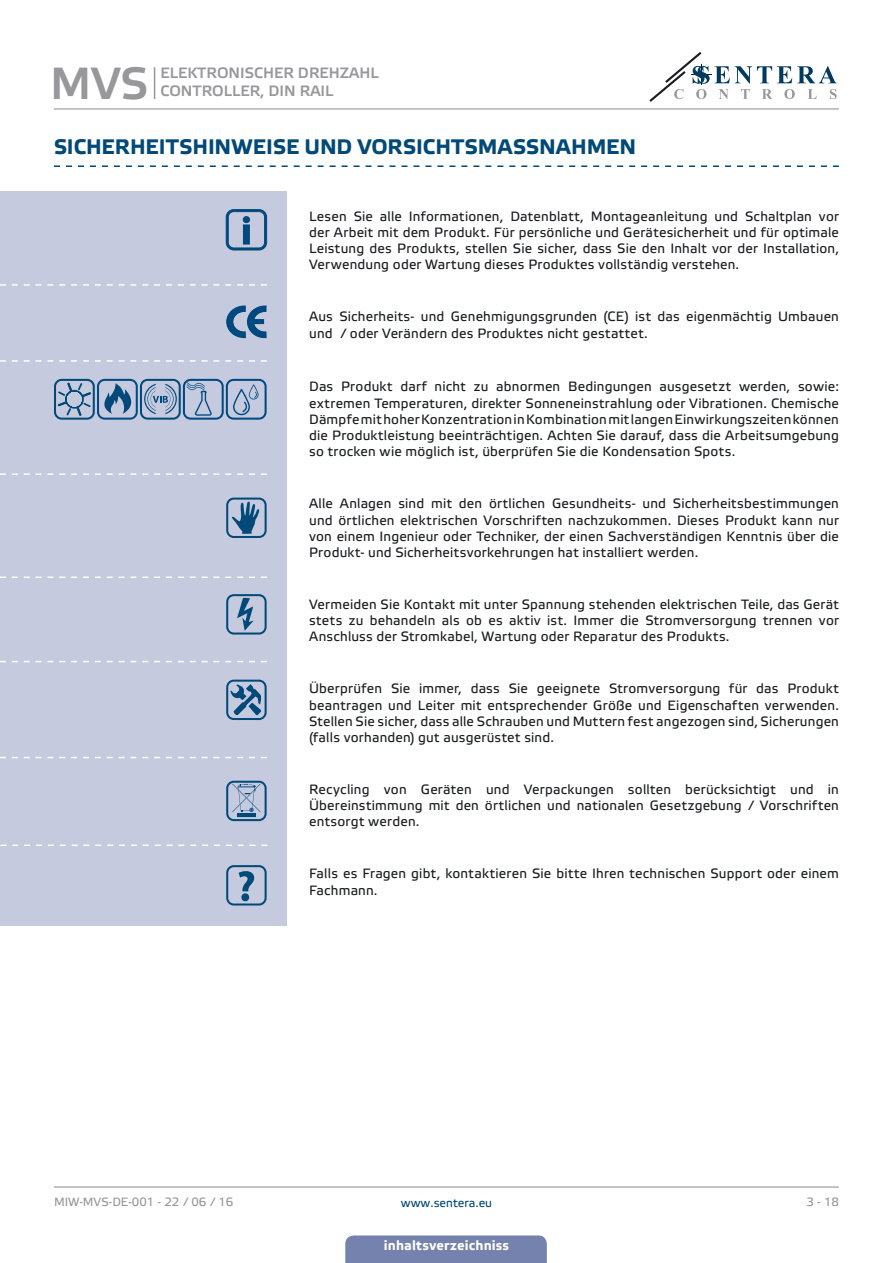
<style>
.page{position:relative;width:893px;height:1263px;background:#fff}
.page>*{position:absolute;margin:0;border:0;box-sizing:border-box;transform-origin:0 0}
.t1{font:45px "Etelka Medium Pro";color:#98989c}
.t2{font:700 21px "Etelka Text Pro";color:#004978}
.t3{font:15px/18px "Etelka Medium Pro";color:#98989c}
.t4{font:13.5px/16.2px "Etelka Text Pro";letter-spacing:.015em;color:#1b1c20;text-align:justify}
.t5{font:700 13.5px "Etelka Text Pro";letter-spacing:.015em;color:#fff}
.t6{font:12px "Etelka Text Pro";color:#98989c}
.t7{font:12px "Etelka Text Pro";color:#004978}
</style>
<div class="page">
<hr style="left:54px;top:108px;width:785px;height:1px;background:#98989c">
<hr style="left:54px;top:1186px;width:785px;height:1px;background:#98989c">
<svg style="left:649px;top:52px;width:188px;height:50px"></svg>
<div style="left:345px;top:1235px;width:202px;height:28px;background:#7482ad"></div>
<div style="left:0;top:191px;width:287px;height:735px;background:#c5cade"></div>
<svg style="left:54px;top:165px;width:785px;height:2px"></svg>
<svg style="left:226px;top:209px;width:41px;height:41px"></svg>
<svg style="left:226px;top:305px;width:41px;height:34px"></svg>
<svg style="left:54px;top:379px;width:213px;height:41px"></svg>
<svg style="left:226px;top:498px;width:41px;height:40px"></svg>
<svg style="left:226px;top:594px;width:41px;height:40px"></svg>
<svg style="left:226px;top:680px;width:41px;height:40px"></svg>
<svg style="left:226px;top:781px;width:41px;height:40px"></svg>
<svg style="left:226px;top:865px;width:41px;height:40px"></svg>
<svg style="left:0;top:284px;width:267px;height:2px"></svg>
<svg style="left:0;top:360px;width:267px;height:2px"></svg>
<svg style="left:0;top:473px;width:267px;height:2px"></svg>
<svg style="left:1px;top:844px;width:266px;height:2px"></svg>
<svg style="left:0;top:576px;width:267px;height:2px"></svg>
<svg style="left:0;top:661px;width:267px;height:2px"></svg>
<svg style="left:0;top:757px;width:267px;height:1px"></svg>
<hr style="left:154px;top:67px;width:1px;height:32px;background:#98989c">
<h1 class="t1" style="left:50px;top:59px;width:100px">MVS</h1>
<p class="t3" style="left:161px;top:65px;width:220px">ELEKTRONISCHER DREHZAHL<br>CONTROLLER, DIN RAIL</p>
<h2 class="t2" style="left:54px;top:135px;width:584px">SICHERHEITSHINWEISE UND VORSICHTSMASSNAHMEN</h2>
<p class="t4" style="left:309px;top:209px;width:531px">Lesen Sie alle Informationen, Datenblatt, Montageanleitung und Schaltplan vor der Arbeit mit dem Produkt. Für persönliche und Gerätesicherheit und für optimale Leistung des Produkts, stellen Sie sicher, dass Sie den Inhalt vor der Installation, Verwendung oder Wartung dieses Produktes vollständig verstehen.</p>
<p class="t4" style="left:309px;top:309px;width:531px">Aus Sicherheits- und Genehmigungsgrunden (CE) ist das eigenmächtig Umbauen und / oder Verändern des Produktes nicht gestattet.</p>
<p class="t4" style="left:309px;top:379px;width:531px">Das Produkt darf nicht zu abnormen Bedingungen ausgesetzt werden, sowie: extremen Temperaturen, direkter Sonneneinstrahlung oder Vibrationen. Chemische Dämpfe mit hoher Konzentration in Kombination mit langen Einwirkungszeiten können die Produktleistung beeinträchtigen. Achten Sie darauf, dass die Arbeitsumgebung so trocken wie möglich ist, überprüfen Sie die Kondensation Spots.</p>
<p class="t4" style="left:309px;top:496px;width:531px">Alle Anlagen sind mit den örtlichen Gesundheits- und Sicherheitsbestimmungen und örtlichen elektrischen Vorschriften nachzukommen. Dieses Produkt kann nur von einem Ingenieur oder Techniker, der einen Sachverständigen Kenntnis über die Produkt- und Sicherheitsvorkehrungen hat installiert werden.</p>
<p class="t4" style="left:309px;top:597px;width:531px">Vermeiden Sie Kontakt mit unter Spannung stehenden elektrischen Teile, das Gerät stets zu behandeln als ob es aktiv ist. Immer die Stromversorgung trennen vor Anschluss der Stromkabel, Wartung oder Reparatur des Produkts.</p>
<p class="t4" style="left:309px;top:681px;width:531px">Überprüfen Sie immer, dass Sie geeignete Stromversorgung für das Produkt beantragen und Leiter mit entsprechender Größe und Eigenschaften verwenden.<br>Stellen Sie sicher, dass alle Schrauben und Muttern fest angezogen sind, Sicherungen (falls vorhanden) gut ausgerüstet sind.</p>
<p class="t4" style="left:309px;top:782px;width:531px">Recycling von Geräten und Verpackungen sollten berücksichtigt und in Übereinstimmung mit den örtlichen und nationalen Gesetzgebung / Vorschriften entsorgt werden.</p>
<p class="t4" style="left:309px;top:866px;width:531px">Falls es Fragen gibt, kontaktieren Sie bitte Ihren technischen Support oder einem<br>Fachmann.</p>
<p class="t6" style="left:54px;top:1195px;width:181px">MIW-MVS-DE-001 - 22 / 06 / 16</p>
<p class="t7" style="left:401px;top:1196px;width:93px">www.sentera.eu</p>
<p class="t6" style="left:806px;top:1195px;width:34px">3 - 18</p>
<p class="t5" style="left:384px;top:1238px;width:127px">inhaltsverzeichniss</p>
</div>
